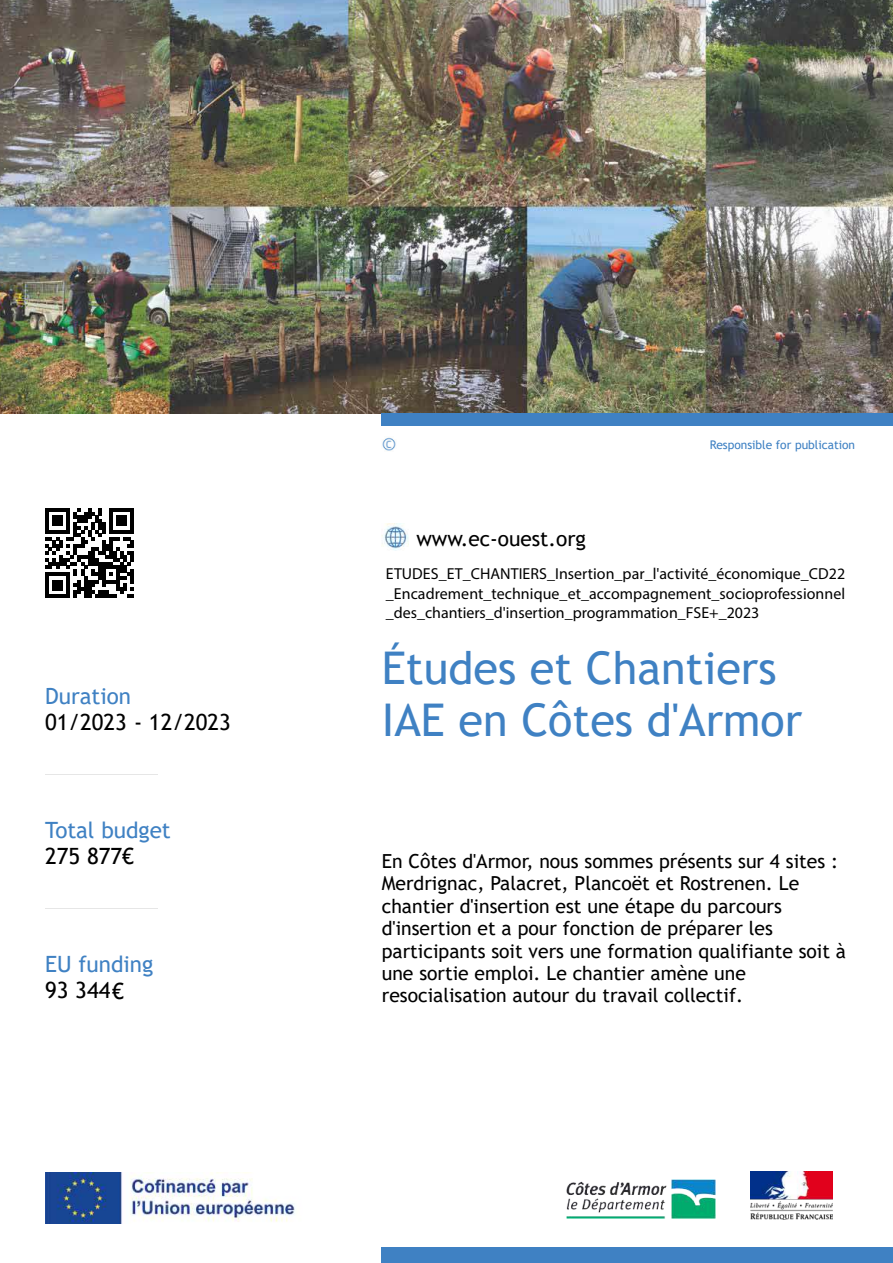
<style>
.page{position:relative;width:893px;height:1263px;background:#fff}
.page>*{position:absolute;margin:0;border:0;box-sizing:border-box;transform-origin:0 0}
.t1{font:45px/52.3px "Trebuchet MS";color:#3f81c3}
.t2{font:22.35px "Trebuchet MS";color:#3f81c3}
.t3{font:22.35px "Trebuchet MS";color:#000}
.t4{font:20.85px "Trebuchet MS";color:#000}
.t5{font:19.35px/22.5px "Trebuchet MS";color:#000}
.t6{font:15.9px/19px "Myriad Pro";color:#000;text-align:justify}
.t7{font:12px "Trebuchet MS";color:#3f81c3}
</style>
<div class="page">
<img style="left:0;top:0;width:893px;height:413px">
<div style="left:382px;top:414px;width:511px;height:12px;background:#3f81c3"></div>
<svg style="left:45px;top:508px;width:89px;height:89px"></svg>
<hr style="left:45px;top:774px;width:113px;height:1px;background:#e6e6e6">
<hr style="left:45px;top:908px;width:113px;height:1px;background:#e6e6e6">
<img style="left:45px;top:1173px;width:250px;height:50px">
<img style="left:382px;top:437px;width:14px;height:14px">
<img style="left:382px;top:524px;width:27px;height:27px">
<div style="left:382px;top:1248px;width:511px;height:15px;background:#3f81c3"></div>
<img style="left:566px;top:1179px;width:149px;height:39px">
<img style="left:751px;top:1172px;width:81px;height:47px">
<p class="t2" style="left:45px;top:682px;width:87px">Duration</p>
<p class="t3" style="left:45px;top:708px;width:187px">01/2023 - 12/2023</p>
<p class="t2" style="left:45px;top:816px;width:127px">Total budget</p>
<p class="t3" style="left:45px;top:842px;width:90px">275 877€</p>
<p class="t2" style="left:45px;top:950px;width:110px">EU funding</p>
<p class="t3" style="left:45px;top:976px;width:80px">93 344€</p>
<p class="t4" style="left:416px;top:526px;width:171px">www.ec-ouest.org</p>
<p class="t7" style="left:710px;top:437px;width:147px">Responsible for publication</p>
<p class="t6" style="left:386px;top:564px;width:461px">ETUDES_ET_CHANTIERS_Insertion_par_l'activité_économique_CD22 _Encadrement_technique_et_accompagnement_socioprofessionnel _des_chantiers_d'insertion_programmation_FSE+_2023</p>
<h1 class="t1" style="left:382px;top:641px;width:422px">Études et Chantiers<br>IAE en Côtes d'Armor</h1>
<p class="t5" style="left:382px;top:849px;width:466px">En Côtes d'Armor, nous sommes présents sur 4 sites :<br>Merdrignac, Palacret, Plancoët et Rostrenen. Le chantier d'insertion est une étape du parcours d'insertion et a pour fonction de préparer les participants soit vers une formation qualifiante soit à une sortie emploi. Le chantier amène une resocialisation autour du travail collectif.</p>
</div>
